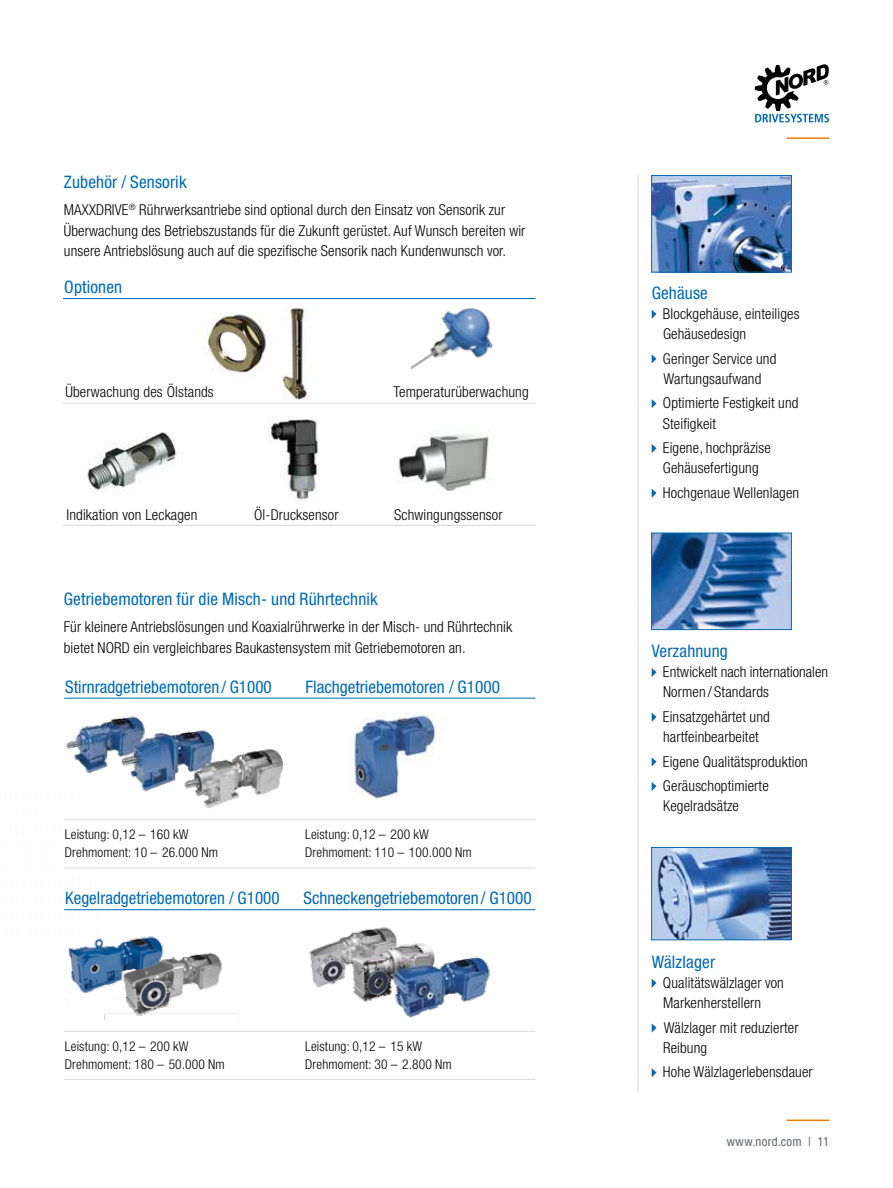
<style>
.page{position:relative;width:893px;height:1188px;background:#fff}
.page>*{position:absolute;margin:0;border:0;box-sizing:border-box;transform-origin:0 0}
.t1{font:condensed 17.25px "Helvetica Neue LT Std";color:#0069b4}
.t2{font:300 condensed 15px/20.2px "Helvetica Neue LT Std";letter-spacing:.01em;color:#000}
.t3{font:300 condensed 13.5px/18px "Helvetica Neue LT Std";letter-spacing:.01em;color:#000}
.t4{font:condensed 12.75px "Helvetica Neue LT Std";letter-spacing:.02em;color:#63656a}
</style>
<div class="page">
<hr style="left:787px;top:1120px;width:42px;height:1px;background:#ef7d00">
<hr style="left:787px;top:137px;width:42px;height:2px;background:#ef7d00">
<svg style="left:755px;top:64px;width:74px;height:58px"></svg>
<svg style="left:652px;top:310px;width:4px;height:9px"></svg>
<svg style="left:652px;top:354px;width:4px;height:9px"></svg>
<svg style="left:652px;top:399px;width:4px;height:9px"></svg>
<svg style="left:652px;top:444px;width:4px;height:9px"></svg>
<svg style="left:652px;top:489px;width:4px;height:9px"></svg>
<svg style="left:652px;top:668px;width:4px;height:9px"></svg>
<svg style="left:652px;top:713px;width:4px;height:9px"></svg>
<svg style="left:652px;top:757px;width:4px;height:9px"></svg>
<svg style="left:652px;top:782px;width:4px;height:9px"></svg>
<svg style="left:652px;top:979px;width:4px;height:9px"></svg>
<svg style="left:652px;top:1023px;width:4px;height:9px"></svg>
<svg style="left:652px;top:1068px;width:4px;height:9px"></svg>
<img style="left:653px;top:535px;width:136px;height:93px">
<div style="left:651px;top:533px;width:140px;height:97px;border:1px solid #0069b4"></div>
<img style="left:653px;top:849px;width:137px;height:89px">
<div style="left:651px;top:847px;width:141px;height:93px;border:1px solid #0069b4"></div>
<img style="left:653px;top:177px;width:137px;height:93px">
<div style="left:651px;top:175px;width:141px;height:97px;border:1px solid #0069b4"></div>
<img style="left:410px;top:307px;width:83px;height:63px">
<img style="left:87px;top:432px;width:90px;height:59px">
<img style="left:396px;top:431px;width:93px;height:61px">
<img style="left:269px;top:419px;width:49px;height:83px">
<img style="left:282px;top:307px;width:27px;height:93px">
<img style="left:198px;top:312px;width:68px;height:61px">
<hr style="left:63px;top:403px;width:472px;height:1px;background:#dadada">
<hr style="left:63px;top:525px;width:472px;height:1px;background:#dadada">
<hr style="left:63px;top:298px;width:472px;height:1px;background:#0069b4">
<img style="left:354px;top:712px;width:82px;height:88px">
<img style="left:309px;top:927px;width:181px;height:91px">
<img style="left:64px;top:910px;width:185px;height:109px">
<hr style="left:64px;top:820px;width:471px;height:1px;background:#dadada">
<hr style="left:64px;top:868px;width:471px;height:1px;background:#dadada">
<hr style="left:64px;top:698px;width:471px;height:1px;background:#0069b4">
<img style="left:64px;top:697px;width:232px;height:124px">
<hr style="left:64px;top:1031px;width:471px;height:1px;background:#dadada">
<hr style="left:64px;top:1079px;width:471px;height:1px;background:#dadada">
<hr style="left:64px;top:909px;width:471px;height:1px;background:#0069b4">
<hr style="left:638px;top:175px;width:1px;height:918px;background:#dadada">
<p class="t1" style="left:64px;top:171px;width:124px">Zubehör / Sensorik</p>
<p class="t2" style="left:64px;top:200px;width:463px">MAXXDRIVE<sup>®</sup> Rührwerksantriebe sind optional durch den Einsatz von Sensorik zur<br>Überwachung des Betriebszustands für die Zukunft gerüstet. Auf Wunsch bereiten wir unsere Antriebslösung auch auf die spezifische Sensorik nach Kundenwunsch vor.</p>
<p class="t1" style="left:64px;top:277px;width:60px">Optionen</p>
<p class="t2" style="left:65px;top:381px;width:150px">Überwachung des Ölstands</p>
<p class="t2" style="left:67px;top:504px;width:132px">Indikation von Leckagen</p>
<p class="t2" style="left:254px;top:504px;width:86px">Öl-Drucksensor</p>
<p class="t2" style="left:394px;top:382px;width:137px">Temperaturüberwachung</p>
<p class="t2" style="left:394px;top:504px;width:110px">Schwingungssensor</p>
<p class="t1" style="left:64px;top:588px;width:316px">Getriebemotoren für die Misch- und Rührtechnik</p>
<p class="t2" style="left:64px;top:617px;width:450px">Für kleinere Antriebslösungen und Koaxialrührwerke in der Misch- und Rührtechnik bietet NORD ein vergleichbares Baukastensystem mit Getriebemotoren an.</p>
<p class="t1" style="left:65px;top:677px;width:208px">Stirnradgetriebemotoren / G1000</p>
<p class="t1" style="left:306px;top:677px;width:196px">Flachgetriebemotoren / G1000</p>
<p class="t3" style="left:65px;top:825px;width:155px">Leistung: 0,12 – 160 kW<br>Drehmoment: 10 – 26.000 Nm</p>
<p class="t1" style="left:65px;top:888px;width:216px">Kegelradgetriebemotoren / G1000</p>
<p class="t3" style="left:305px;top:825px;width:168px">Leistung: 0,12 – 200 kW<br>Drehmoment: 110 – 100.000 Nm</p>
<p class="t1" style="left:303px;top:888px;width:230px">Schneckengetriebemotoren / G1000</p>
<p class="t3" style="left:65px;top:1037px;width:161px">Leistung: 0,12 – 200 kW<br>Drehmoment: 180 – 50.000 Nm</p>
<p class="t3" style="left:305px;top:1037px;width:148px">Leistung: 0,12 – 15 kW<br>Drehmoment: 30 – 2.800 Nm</p>
<p class="t1" style="left:652px;top:282px;width:58px">Gehäuse</p>
<p class="t2" style="left:663px;top:303px;width:138px">Blockgehäuse, einteiliges<br>Gehäusedesign</p>
<p class="t2" style="left:663px;top:348px;width:115px">Geringer Service und<br>Wartungsaufwand</p>
<p class="t2" style="left:663px;top:393px;width:137px">Optimierte Festigkeit und<br>Steifigkeit</p>
<p class="t2" style="left:663px;top:437px;width:109px">Eigene, hochpräzise<br>Gehäusefertigung</p>
<p class="t2" style="left:663px;top:482px;width:138px">Hochgenaue Wellenlagen</p>
<p class="t1" style="left:652px;top:640px;width:78px">Verzahnung</p>
<p class="t2" style="left:663px;top:661px;width:167px">Entwickelt nach internationalen<br>Normen / Standards</p>
<p class="t2" style="left:663px;top:706px;width:109px">Einsatzgehärtet und hartfeinbearbeitet</p>
<p class="t2" style="left:663px;top:749px;width:146px;line-height:24.5px">Eigene Qualitätsproduktion<br>Geräuschoptimierte</p>
<p class="t2" style="left:663px;top:796px;width:77px">Kegelradsätze</p>
<p class="t1" style="left:652px;top:951px;width:65px">Wälzlager</p>
<p class="t2" style="left:663px;top:972px;width:123px">Qualitätswälzlager von<br>Markenherstellern</p>
<p class="t2" style="left:663px;top:1017px;width:137px">Wälzlager mit reduzierter<br>Reibung</p>
<p class="t2" style="left:663px;top:1062px;width:151px">Hohe Wälzlagerlebensdauer</p>
<p class="t4" style="left:727px;top:1134px;width:104px">www.nord.com | 11</p>
</div>
